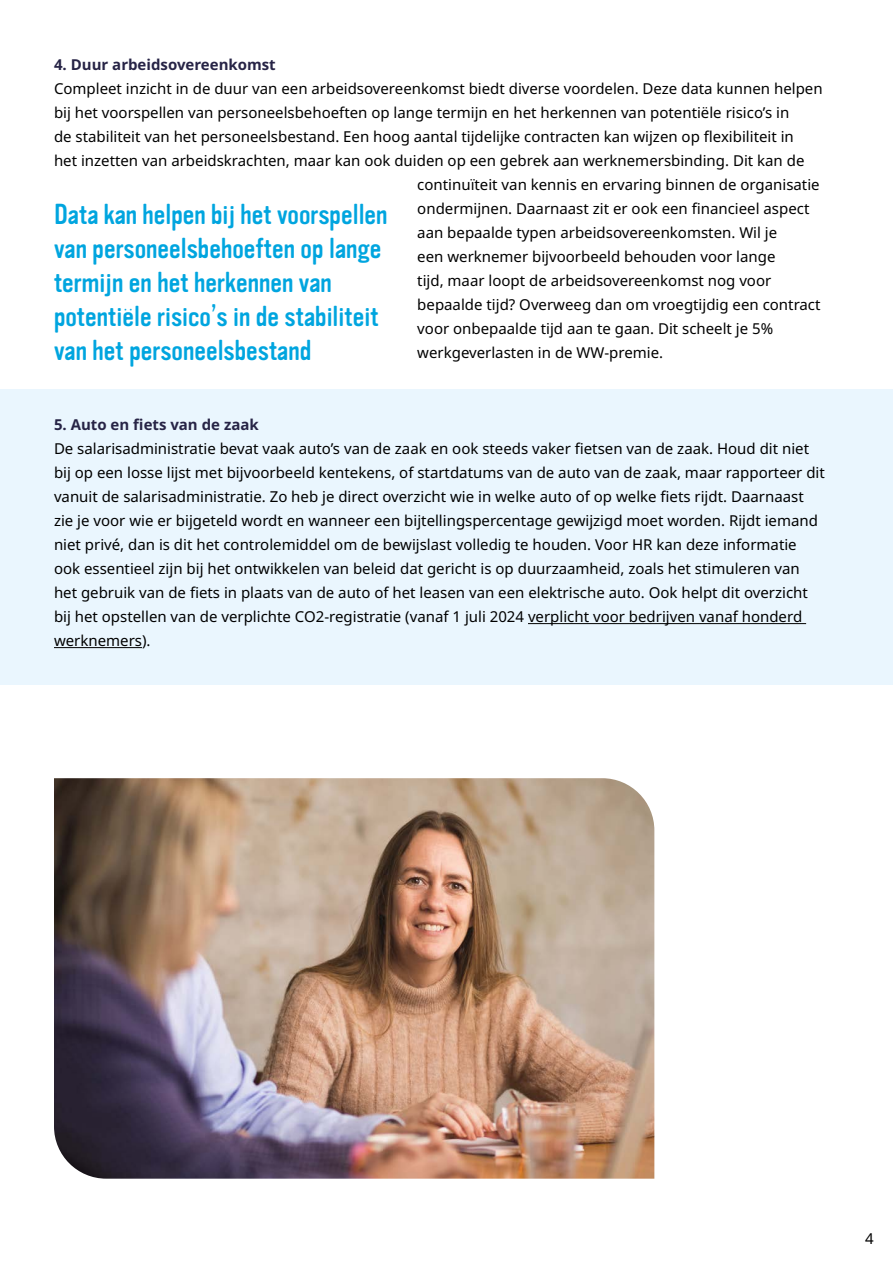
<style>
.page{position:relative;width:893px;height:1263px;background:#fff}
.page>*{position:absolute;margin:0;border:0;box-sizing:border-box;transform-origin:0 0}
.t1{font:28.35px/34px "Vinyl OT";color:#00a5df}
.t2{font:15px/24px "Noto Sans";color:#000}
.t3{font:700 15px "Noto Sans";color:#272446}
</style>
<div class="page">
<div style="left:0;top:389px;width:893px;height:296px;background:#eaf6fe"></div>
<hr style="left:528px;top:623px;width:278px;height:1px;background:#000">
<hr style="left:54px;top:647px;width:88px;height:1px;background:#000">
<img style="left:54px;top:778px;width:600px;height:401px">
<p class="t3" style="left:54px;top:54px;width:223px">4. Duur arbeidsovereenkomst</p>
<p class="t2" style="left:54px;top:77px;width:770px">Compleet inzicht in de duur van een arbeidsovereenkomst biedt diverse voordelen. Deze data kunnen helpen</p>
<p class="t2" style="left:54px;top:101px;width:737px">bij het voorspellen van personeelsbehoeften op lange termijn en het herkennen van potentiële risico’s in</p>
<p class="t2" style="left:54px;top:125px;width:741px">de stabiliteit van het personeelsbestand. Een hoog aantal tijdelijke contracten kan wijzen op flexibiliteit in</p>
<p class="t2" style="left:54px;top:149px;width:752px">het inzetten van arbeidskrachten, maar kan ook duiden op een gebrek aan werknemersbinding. Dit kan de</p>
<p class="t2" style="left:417px;top:173px;width:404px">continuïteit van kennis en ervaring binnen de organisatie</p>
<p class="t2" style="left:417px;top:197px;width:394px">ondermijnen. Daarnaast zit er ook een financieel aspect</p>
<p class="t2" style="left:417px;top:221px;width:361px">aan bepaalde typen arbeidsovereenkomsten. Wil je</p>
<p class="t2" style="left:417px;top:245px;width:360px">een werknemer bijvoorbeeld behouden voor lange</p>
<p class="t2" style="left:417px;top:269px;width:355px">tijd, maar loopt de arbeidsovereenkomst nog voor</p>
<p class="t2" style="left:417px;top:293px;width:405px">bepaalde tijd? Overweeg dan om vroegtijdig een contract</p>
<p class="t2" style="left:417px;top:317px;width:357px">voor onbepaalde tijd aan te gaan. Dit scheelt je 5%</p>
<p class="t2" style="left:417px;top:341px;width:247px">werkgeverlasten in de WW-premie.</p>
<h1 class="t1" style="left:54px;top:198px;width:335px">Data kan helpen bij het voorspellen van personeelsbehoeften op lange termijn en het herkennen van potentiële risico’s in de stabiliteit van het personeelsbestand</h1>
<p class="t3" style="left:54px;top:414px;width:206px">5. Auto en fiets van de zaak</p>
<p class="t2" style="left:54px;top:437px;width:772px">De salarisadministratie bevat vaak auto’s van de zaak en ook steeds vaker fietsen van de zaak. Houd dit niet bij op een losse lijst met bijvoorbeeld kentekens, of startdatums van de auto van de zaak, maar rapporteer dit vanuit de salarisadministratie. Zo heb je direct overzicht wie in welke auto of op welke fiets rijdt. Daarnaast zie je voor wie er bijgeteld wordt en wanneer een bijtellingspercentage gewijzigd moet worden. Rijdt iemand niet privé, dan is dit het controlemiddel om de bewijslast volledig te houden. Voor HR kan deze informatie ook essentieel zijn bij het ontwikkelen van beleid dat gericht is op duurzaamheid, zoals het stimuleren van het gebruik van de fiets in plaats van de auto of het leasen van een elektrische auto. Ook helpt dit overzicht bij het opstellen van de verplichte CO2-registratie (vanaf 1 juli 2024 verplicht voor bedrijven vanaf honderd werknemers).</p>
<p class="t2" style="left:865px;top:1227px;width:10px">4</p>
</div>
